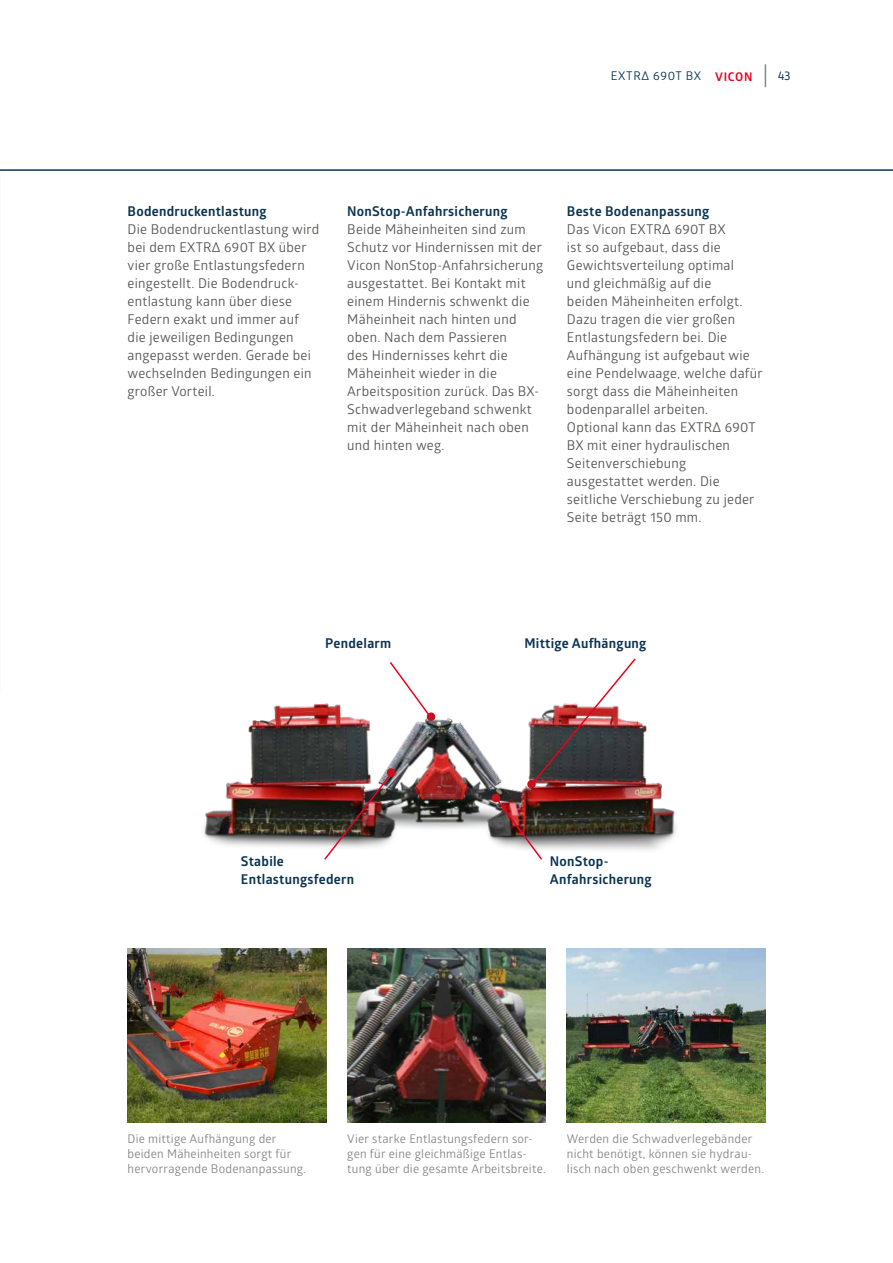
<style>
.page{position:relative;width:893px;height:1263px;background:#fff}
.page>*{position:absolute;margin:0;border:0;box-sizing:border-box;transform-origin:0 0}
.t1{font:13.5px/18px "Glober";letter-spacing:.02em;color:#575756}
.t2{font:700 13.5px/18px "Glober";letter-spacing:.02em;color:#0b3451}
.t3{font:12px/15px "Glober";letter-spacing:.02em;color:#878787}
.t4{font:12px "Glober";letter-spacing:.05em;color:#0b3451}
.t5{font:700 12px "Glober";letter-spacing:.06em;color:#e40421}
.t6{font:12px "Ruda";color:#0b3451}
</style>
<div class="page">
<img style="left:347px;top:948px;width:199px;height:175px">
<img style="left:128px;top:948px;width:198px;height:175px">
<img style="left:567px;top:948px;width:198px;height:175px">
<img style="left:203px;top:703px;width:473px;height:147px">
<div style="left:387px;top:768px;width:8px;height:9px;background:#c51220;border-radius:50%"></div>
<img style="left:323px;top:773px;width:69px;height:87px">
<img style="left:493px;top:795px;width:51px;height:65px">
<div style="left:527px;top:780px;width:9px;height:8px;background:#c51220;border-radius:50%"></div>
<img style="left:530px;top:658px;width:107px;height:128px">
<div style="left:427px;top:712px;width:8px;height:9px;background:#c51220;border-radius:50%"></div>
<svg style="left:388px;top:662px;width:44px;height:57px"></svg>
<svg style="left:765px;top:64px;width:1px;height:23px"></svg>
<hr style="left:0;top:169px;width:893px;height:2px;background:#0b3451">
<p class="t4" style="left:611px;top:68px;width:92px">EXTR∆ 690T BX</p>
<p class="t5" style="left:715px;top:68px;width:39px">VICON</p>
<p class="t6" style="left:778px;top:70px;width:14px">43</p>
<p class="t2" style="left:128px;top:202px;width:141px">Bodendruckentlastung</p>
<p class="t1" style="left:128px;top:220px;width:193px">Die Bodendruckentlastung wird bei dem EXTR∆ 690T BX über vier große Entlastungsfedern eingestellt. Die Bodendruck&shy;entlastung kann über diese<br>Federn exakt und immer auf die jeweiligen Bedingungen angepasst werden. Gerade bei wechselnden Bedingungen ein großer Vorteil.</p>
<p class="t2" style="left:347px;top:202px;width:162px">NonStop-Anfahrsicherung</p>
<p class="t1" style="left:347px;top:220px;width:197px">Beide Mäheinheiten sind zum<br>Schutz vor Hindernissen mit der<br>Vicon NonStop-Anfahrsicherung ausgestattet. Bei Kontakt mit einem Hindernis schwenkt die<br>Mäheinheit nach hinten und oben. Nach dem Passieren<br>des Hindernisses kehrt die<br>Mäheinheit wieder in die<br>Arbeitsposition zurück. Das BX-<br>Schwadverlegeband schwenkt mit der Mäheinheit nach oben und hinten weg.</p>
<p class="t2" style="left:567px;top:202px;width:144px">Beste Bodenanpassung</p>
<p class="t1" style="left:567px;top:220px;width:197px">Das Vicon EXTR∆ 690T BX<br>ist so aufgebaut, dass die<br>Gewichtsverteilung optimal<br>und gleichmäßig auf die<br>beiden Mäheinheiten erfolgt.<br>Dazu tragen die vier großen<br>Entlastungsfedern bei. Die<br>Aufhängung ist aufgebaut wie eine Pendelwaage, welche dafür sorgt dass die Mäheinheiten bodenparallel arbeiten.<br>Optional kann das EXTR∆ 690T<br>BX mit einer hydraulischen<br>Seitenverschiebung ausgestattet werden. Die seitliche Verschiebung zu jeder<br>Seite beträgt 150 mm.</p>
<p class="t2" style="left:325px;top:634px;width:68px">Pendelarm</p>
<p class="t2" style="left:524px;top:634px;width:124px">Mittige Aufhängung</p>
<p class="t2" style="left:241px;top:851px;width:115px">Stabile<br>Entlastungsfedern</p>
<p class="t2" style="left:550px;top:851px;width:103px">NonStop-<br>Anfahrsicherung</p>
<p class="t3" style="left:128px;top:1131px;width:180px">Die mittige Aufhängung der beiden Mäheinheiten sorgt für hervorragende Bodenanpassung.</p>
<p class="t3" style="left:347px;top:1131px;width:200px">Vier starke Entlastungsfedern sor&shy;gen für eine gleichmäßige Entlas&shy;tung über die gesamte Arbeitsbreite.</p>
<p class="t3" style="left:567px;top:1131px;width:199px">Werden die Schwadverlegebänder nicht benötigt, können sie hydrau&shy;lisch nach oben geschwenkt werden.</p>
</div>
